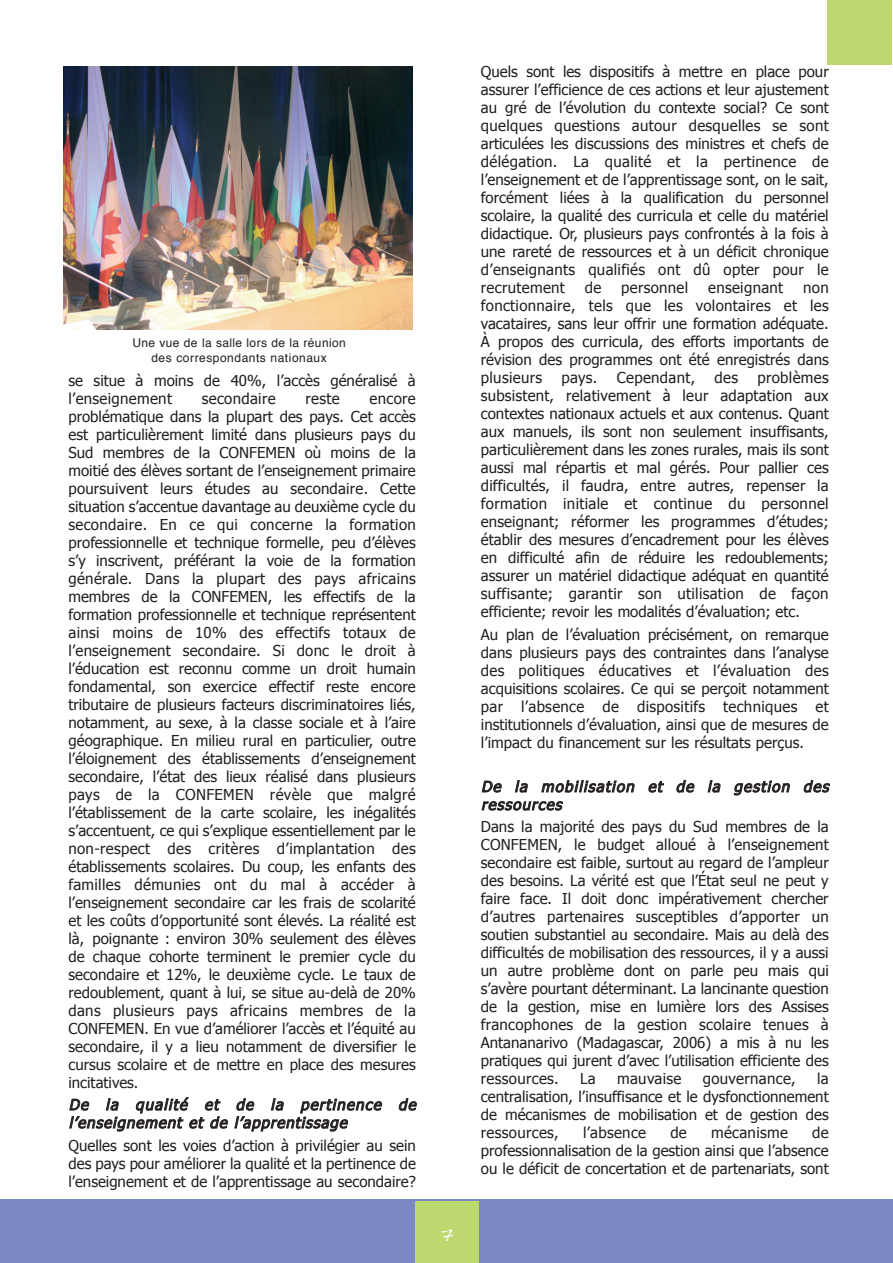
<style>
.page{position:relative;width:893px;height:1263px;background:#fff}
.page>*{position:absolute;margin:0;border:0;box-sizing:border-box;transform-origin:0 0}
.t1{font:18px "Handwriting Dakota";color:#fff}
.t2{font:15px/18px "Tahoma";color:#231f20;text-align:justify}
.t3{font:italic 15px/18px "Tahoma";color:#231f20}
.t4{font:15px "Tahoma";letter-spacing:.02em;color:#231f20}
.t5{font:12px/14.4px "Helvetica";letter-spacing:.045em;color:#231f20;text-align:center}
</style>
<div class="page">
<div style="left:1px;top:1199px;width:891px;height:63px;background:#7c88c3"></div>
<div style="left:414px;top:1201px;width:64px;height:61px;background:#bcd86e"></div>
<div style="left:827px;top:0;width:64px;height:64px;background:#bcd86e"></div>
<img style="left:64px;top:67px;width:348px;height:263px">
<p class="t5" style="left:132px;top:337px;width:215px">Une vue de la salle lors de la réunion des correspondants nationaux</p>
<p class="t2" style="left:68px;top:371px;width:349px">se situe à moins de 40%, l’accès généralisé à l’enseignement</p>
<p class="t4" style="left:202px;top:389px;width:75px">secondaire</p>
<p class="t2" style="left:305px;top:389px;width:36px">reste</p>
<p class="t2" style="left:68px;top:389px;width:349px;text-indent:301px">encore problématique dans la plupart des pays. Cet accès est particulièrement limité dans plusieurs pays du Sud membres de la CONFEMEN où moins de la moitié des élèves sortant de l’enseignement primaire poursuivent leurs études au secondaire. Cette situation s’accentue davantage au deuxième cycle du secondaire. En ce qui concerne la formation professionnelle et technique formelle, peu d’élèves s’y inscrivent, préférant la voie de la formation générale. Dans la plupart des pays africains membres de la CONFEMEN, les effectifs de la formation professionnelle et technique représentent ainsi moins de 10% des effectifs totaux de l’enseignement secondaire. Si donc le droit à l’éducation est reconnu comme un droit humain fondamental, son exercice effectif reste encore tributaire de plusieurs facteurs discriminatoires liés, notamment, au sexe, à la classe sociale et à l’aire géographique. En milieu rural en particulier, outre l’éloignement des établissements d’enseignement secondaire, l’état des lieux réalisé dans plusieurs pays de la CONFEMEN révèle que malgré l’établissement de la carte scolaire, les inégalités s’accentuent, ce qui s’explique essentiellement par le non-respect des critères d’implantation des établissements scolaires. Du coup, les enfants des familles démunies ont du mal à accéder à l’enseignement secondaire car les frais de scolarité et les coûts d’opportunité sont élevés. La réalité est là, poignante : environ 30% seulement des élèves de chaque cohorte terminent le premier cycle du secondaire et 12%, le deuxième cycle. Le taux de redoublement, quant à lui, se situe au-delà de 20% dans plusieurs pays africains membres de la CONFEMEN. En vue d’améliorer l’accès et l’équité au secondaire, il y a lieu notamment de diversifier le cursus scolaire et de mettre en place des mesures incitatives.</p>
<p class="t3" style="left:69px;top:1095px;width:352px">De la qualité et de la pertinence de l’enseignement et de l’apprentissage</p>
<p class="t2" style="left:68px;top:1136px;width:349px">Quelles sont les voies d’action à privilégier au sein des pays pour améliorer la qualité et la pertinence de l’enseignement et de l’apprentissage au secondaire?</p>
<p class="t1" style="left:440px;top:1219px;width:14px">7</p>
<p class="t2" style="left:481px;top:63px;width:349px">Quels sont les dispositifs à mettre en place pour assurer l’efficience de ces actions et leur ajustement au gré de l’évolution du contexte social? Ce sont quelques questions autour desquelles se sont articulées les discussions des ministres et chefs de délégation. La qualité et la pertinence de l’enseignement et de l’apprentissage sont, on le sait, forcément liées à la qualification du personnel scolaire, la qualité des curricula et celle du matériel didactique. Or, plusieurs pays confrontés à la fois à une rareté de ressources et à un déficit chronique d’enseignants qualifiés ont dû opter pour le recrutement</p>
<p class="t2" style="left:584px;top:279px;width:18px">de</p>
<p class="t4" style="left:621px;top:278px;width:69px">personnel</p>
<p class="t4" style="left:708px;top:278px;width:77px">enseignant</p>
<p class="t2" style="left:481px;top:279px;width:349px;text-indent:322px">non fonctionnaire, tels que les volontaires et les vacataires, sans leur offrir une formation adéquate.<br>À propos des curricula, des efforts importants de révision des programmes ont été enregistrés dans plusieurs</p>
<p class="t2" style="left:481px;top:369px;width:349px;text-indent:276px">problèmes subsistent, relativement à leur adaptation aux contextes nationaux actuels et aux contenus. Quant aux manuels, ils sont non seulement insuffisants, particulièrement dans les zones rurales, mais ils sont aussi mal répartis et mal gérés. Pour pallier ces difficultés, il faudra, entre autres, repenser la formation initiale et continue du personnel enseignant; réformer les programmes d’études; établir des mesures d’encadrement pour les élèves en difficulté afin de réduire les redoublements; assurer un matériel didactique adéquat en quantité suffisante; garantir son utilisation de façon efficiente; revoir les modalités d’évaluation; etc.</p>
<p class="t2" style="left:481px;top:625px;width:349px">Au plan de l’évaluation précisément, on remarque dans plusieurs pays des contraintes dans l’analyse des politiques éducatives et l’évaluation des acquisitions scolaires. Ce qui se perçoit notamment par l’absence de dispositifs techniques et institutionnels d’évaluation, ainsi que de mesures de l’impact du financement sur les résultats perçus.</p>
<p class="t3" style="left:481px;top:777px;width:352px">De la mobilisation et de la gestion des ressources</p>
<p class="t2" style="left:481px;top:818px;width:349px">Dans la majorité des pays du Sud membres de la CONFEMEN, le budget alloué à l’enseignement secondaire est faible, surtout au regard de l’ampleur des besoins. La vérité est que l’État seul ne peut y faire face. Il doit donc impérativement chercher d’autres partenaires susceptibles d’apporter un soutien substantiel au secondaire. Mais au delà des difficultés de mobilisation des ressources, il y a aussi un autre problème dont on parle peu mais qui s’avère pourtant déterminant. La lancinante question de la gestion, mise en lumière lors des Assises francophones de la gestion scolaire tenues à Antananarivo (Madagascar, 2006) a mis à nu les pratiques qui jurent d’avec l’utilisation efficiente des ressources.</p>
<p class="t2" style="left:561px;top:369px;width:38px">pays.</p>
<p class="t4" style="left:616px;top:368px;width:80px">Cependant,</p>
<p class="t2" style="left:714px;top:369px;width:25px">des</p>
<p class="t2" style="left:481px;top:1070px;width:349px;text-indent:336px">la centralisation, l’insuffisance et le dysfonctionnement de mécanismes de mobilisation et de gestion des ressources,</p>
<p class="t2" style="left:580px;top:1070px;width:17px">La</p>
<p class="t4" style="left:617px;top:1069px;width:66px">mauvaise</p>
<p class="t4" style="left:702px;top:1069px;width:94px">gouvernance,</p>
<p class="t4" style="left:583px;top:1123px;width:65px">l’absence</p>
<p class="t2" style="left:670px;top:1124px;width:18px">de</p>
<p class="t4" style="left:711px;top:1123px;width:78px">mécanisme</p>
<p class="t2" style="left:481px;top:1124px;width:349px;text-indent:331px">de professionnalisation de la gestion ainsi que l’absence ou le déficit de concertation et de partenariats, sont</p>
</div>
